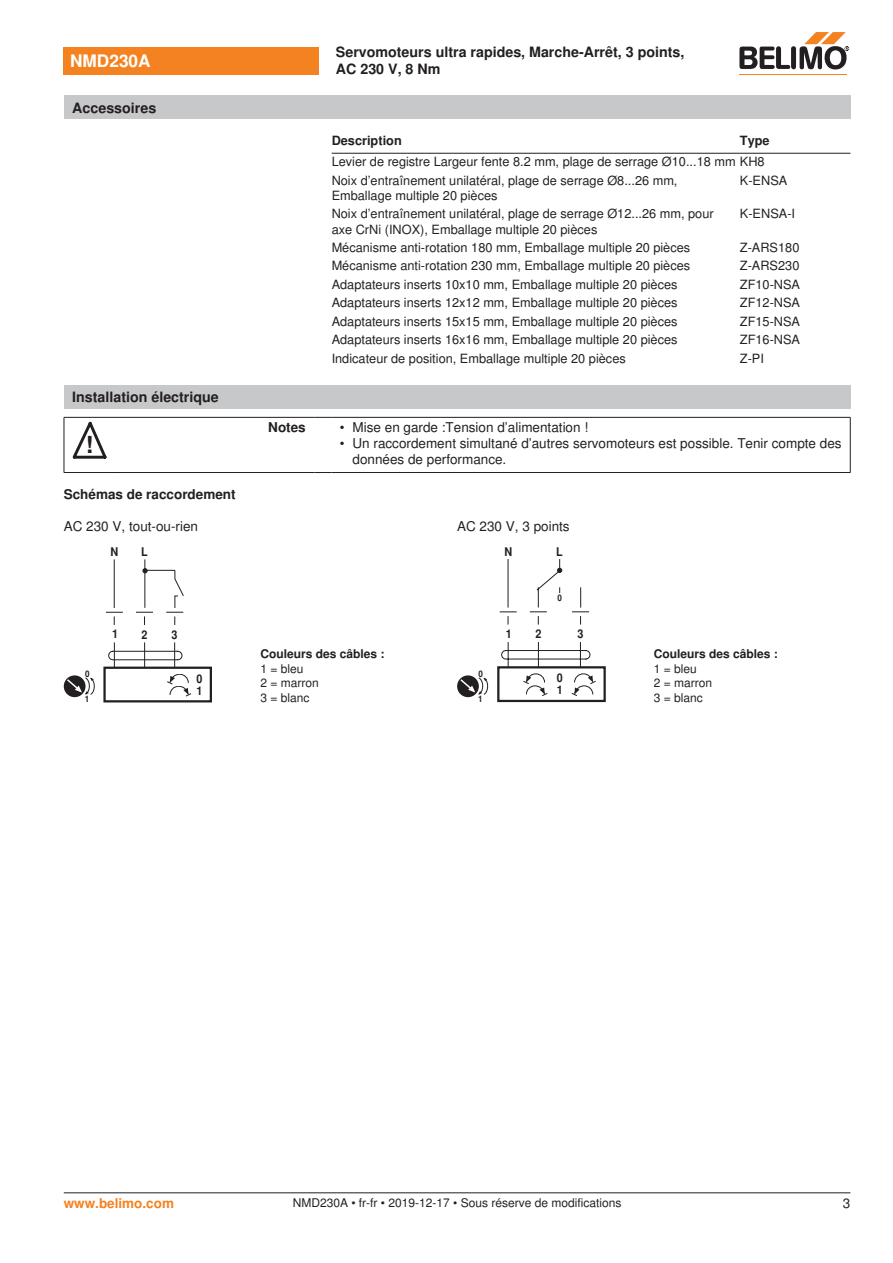
<style>
.page{position:relative;width:893px;height:1263px;background:#fff}
.page>*{position:absolute;margin:0;border:0;box-sizing:border-box;transform-origin:0 0}
.t1{font:700 23.55px "Nimbus Sans BEL";color:#231f20}
.t2{font:700 17.25px "Nimbus Sans BEL";color:#fff}
.t3{font:700 14.25px/17.1px "Nimbus Sans BEL";color:#231f20}
.Bulletpoints{font:13.5px/16.2px "Nimbus Sans BEL";color:#231f20}
.Anschluss_Schema_Bas{font:13.5px "Nimbus Sans BEL";color:#231f20}
.Tabellenkopf_rechtsb{font:700 13.5px "Nimbus Sans BEL";color:#231f20}
.t4{font:700 13.5px "Nimbus Sans BEL";color:#f58220}
.Rechtsbündig_Footer{font:13.5px "Nimbus Sans BEL";color:#231f20}
.Tabellentext_1mm{font:12.75px/15.3px "Nimbus Sans BEL";color:#231f20}
.Tabellenkopf{font:700 12.75px "Nimbus Sans BEL";color:#231f20}
.Footer_EU_center{font:12px "Nimbus Sans BEL";color:#231f20}
.Legende{font:12px/14.4px "Nimbus Sans BEL";color:#231f20}
.Anschluss_Schema_Bas-2{font:700 12px "Nimbus Sans BEL";color:#231f20}
.t5{font:700 12px "Nimbus Sans BEL";color:#231f20;scale:.9 1}
.t6{font:700 9px "Nimbus Sans BEL";color:#231f20;scale:.9 1}
</style>
<div class="page">
<hr style="left:332px;top:153px;width:408px;height:1px;background:#231f20">
<hr style="left:740px;top:153px;width:110px;height:1px;background:#231f20">
<div style="left:64px;top:385px;width:786px;height:24px;background:#c7c8ca"></div>
<hr style="left:64px;top:417px;width:1px;height:55px;background:#231f20">
<hr style="left:850px;top:417px;width:1px;height:55px;background:#231f20">
<hr style="left:64px;top:417px;width:51px;height:1px;background:#231f20">
<hr style="left:115px;top:417px;width:199px;height:1px;background:#231f20">
<svg style="left:314px;top:417px;width:17px;height:1px"></svg>
<hr style="left:331px;top:417px;width:519px;height:1px;background:#231f20">
<hr style="left:64px;top:472px;width:51px;height:1px;background:#231f20">
<hr style="left:115px;top:472px;width:199px;height:1px;background:#231f20">
<svg style="left:314px;top:472px;width:17px;height:1px"></svg>
<hr style="left:331px;top:472px;width:519px;height:1px;background:#231f20">
<svg style="left:73px;top:422px;width:34px;height:37px"></svg>
<div style="left:103px;top:667px;width:109px;height:35px;border:2px solid #231f20"></div>
<svg style="left:167px;top:674px;width:25px;height:22px"></svg>
<svg style="left:106px;top:559px;width:78px;height:109px"></svg>
<svg style="left:64px;top:675px;width:22px;height:22px"></svg>
<svg style="left:65px;top:677px;width:30px;height:18px"></svg>
<svg style="left:499px;top:559px;width:92px;height:107px"></svg>
<div style="left:497px;top:666px;width:109px;height:36px;border:2px solid #231f20"></div>
<svg style="left:523px;top:674px;width:25px;height:22px"></svg>
<svg style="left:571px;top:674px;width:25px;height:22px"></svg>
<svg style="left:457px;top:675px;width:22px;height:22px"></svg>
<svg style="left:459px;top:677px;width:29px;height:18px"></svg>
<div style="left:64px;top:47px;width:255px;height:27px;background:#f58220"></div>
<hr style="left:739px;top:74px;width:107px;height:1px;background:#f58220">
<svg style="left:739px;top:32px;width:110px;height:38px"></svg>
<div style="left:64px;top:96px;width:786px;height:23px;background:#c7c8ca"></div>
<hr style="left:64px;top:1192px;width:786px;height:1px;background:#231f20">
<p class="t2" style="left:70px;top:51px;width:82px">NMD230A</p>
<p class="t3" style="left:336px;top:44px;width:350px">Servomoteurs ultra rapides, Marche-Arrêt, 3 points,<br>AC 230 V, 8 Nm</p>
<p class="t3" style="left:72px;top:100px;width:85px">Accessoires</p>
<p class="t3" style="left:72px;top:389px;width:148px">Installation électrique</p>
<p class="t1" style="left:86px;top:430px;width:9px">!</p>
<p class="Tabellenkopf" style="left:332px;top:133px;width:72px">Description</p>
<p class="Tabellenkopf" style="left:740px;top:133px;width:31px">Type</p>
<p class="Tabellentext_1mm" style="left:332px;top:154px;width:434px">Levier de registre Largeur fente 8.2 mm, plage de serrage Ø10...18 mm KH8</p>
<p class="Tabellentext_1mm" style="left:332px;top:173px;width:347px">Noix d’entraînement unilatéral, plage de serrage Ø8...26 mm,<br>Emballage multiple 20 pièces</p>
<p class="Tabellentext_1mm" style="left:740px;top:173px;width:49px">K-ENSA</p>
<p class="Tabellentext_1mm" style="left:332px;top:206px;width:383px">Noix d’entraînement unilatéral, plage de serrage Ø12...26 mm, pour axe CrNi (INOX), Emballage multiple 20 pièces</p>
<p class="Tabellentext_1mm" style="left:740px;top:206px;width:57px">K-ENSA-I</p>
<p class="Tabellentext_1mm" style="left:332px;top:240px;width:360px">Mécanisme anti-rotation 180 mm, Emballage multiple 20 pièces</p>
<p class="Tabellentext_1mm" style="left:740px;top:240px;width:61px">Z-ARS180</p>
<p class="Tabellentext_1mm" style="left:332px;top:258px;width:360px">Mécanisme anti-rotation 230 mm, Emballage multiple 20 pièces</p>
<p class="Tabellentext_1mm" style="left:740px;top:258px;width:61px">Z-ARS230</p>
<p class="Tabellentext_1mm" style="left:332px;top:277px;width:347px">Adaptateurs inserts 10x10 mm, Emballage multiple 20 pièces</p>
<p class="Tabellentext_1mm" style="left:740px;top:277px;width:62px">ZF10-NSA</p>
<p class="Tabellentext_1mm" style="left:332px;top:295px;width:347px">Adaptateurs inserts 12x12 mm, Emballage multiple 20 pièces</p>
<p class="Tabellentext_1mm" style="left:740px;top:295px;width:62px">ZF12-NSA</p>
<p class="Tabellentext_1mm" style="left:332px;top:314px;width:347px">Adaptateurs inserts 15x15 mm, Emballage multiple 20 pièces</p>
<p class="Tabellentext_1mm" style="left:740px;top:314px;width:62px">ZF15-NSA</p>
<p class="Tabellentext_1mm" style="left:332px;top:332px;width:347px">Adaptateurs inserts 16x16 mm, Emballage multiple 20 pièces</p>
<p class="Tabellentext_1mm" style="left:740px;top:332px;width:62px">ZF16-NSA</p>
<p class="Tabellentext_1mm" style="left:332px;top:351px;width:296px">Indicateur de position, Emballage multiple 20 pièces</p>
<p class="Tabellentext_1mm" style="left:740px;top:351px;width:26px">Z-PI</p>
<p class="Tabellenkopf_rechtsb" style="left:268px;top:419px;width:39px">Notes</p>
<p class="Bulletpoints" style="left:340px;top:419px;width:250px">• Mise en garde :Tension d’alimentation !</p>
<p class="Bulletpoints" style="left:353px;top:435px;width:490px;text-indent:-13px">• Un raccordement simultané d’autres servomoteurs est possible. Tenir compte des données de performance.</p>
<p class="Tabellenkopf_rechtsb" style="left:64px;top:486px;width:173px">Schémas de raccordement</p>
<p class="Anschluss_Schema_Bas" style="left:64px;top:518px;width:136px">AC 230 V, tout-ou-rien</p>
<p class="Anschluss_Schema_Bas" style="left:457px;top:518px;width:114px">AC 230 V, 3 points</p>
<p class="t5" style="left:111px;top:545px;width:10px">N</p>
<p class="t5" style="left:141px;top:545px;width:9px">L</p>
<p class="t5" style="left:504px;top:545px;width:10px">N</p>
<p class="t5" style="left:556px;top:545px;width:9px">L</p>
<p class="t6" style="left:557px;top:592px;width:7px">0</p>
<p class="t6" style="left:85px;top:668px;width:7px">0</p>
<p class="t6" style="left:85px;top:694px;width:7px">1</p>
<p class="t5" style="left:112px;top:627px;width:8px">1</p>
<p class="t5" style="left:142px;top:627px;width:8px">2</p>
<p class="t5" style="left:172px;top:627px;width:8px">3</p>
<p class="t5" style="left:196px;top:671px;width:8px">0</p>
<p class="t5" style="left:196px;top:683px;width:8px">1</p>
<p class="Anschluss_Schema_Bas-2" style="left:260px;top:647px;width:126px">Couleurs des câbles :</p>
<p class="Legende" style="left:260px;top:662px;width:60px">1 = bleu<br>2 = marron<br>3 = blanc</p>
<p class="t6" style="left:479px;top:668px;width:7px">0</p>
<p class="t6" style="left:478px;top:694px;width:7px">1</p>
<p class="t5" style="left:506px;top:626px;width:8px">1</p>
<p class="t5" style="left:535px;top:627px;width:8px">2</p>
<p class="t5" style="left:577px;top:627px;width:8px">3</p>
<p class="t5" style="left:557px;top:671px;width:8px">0</p>
<p class="t5" style="left:557px;top:683px;width:8px">1</p>
<p class="Anschluss_Schema_Bas-2" style="left:654px;top:647px;width:126px">Couleurs des câbles :</p>
<p class="Legende" style="left:654px;top:662px;width:60px">1 = bleu<br>2 = marron<br>3 = blanc</p>
<p class="t4" style="left:64px;top:1195px;width:112px">www.belimo.com</p>
<p class="Footer_EU_center" style="left:293px;top:1196px;width:330px">NMD230A • fr-fr • 2019-12-17 • Sous réserve de modifications</p>
<p class="Rechtsbündig_Footer" style="left:843px;top:1195px;width:9px">3</p>
</div>
